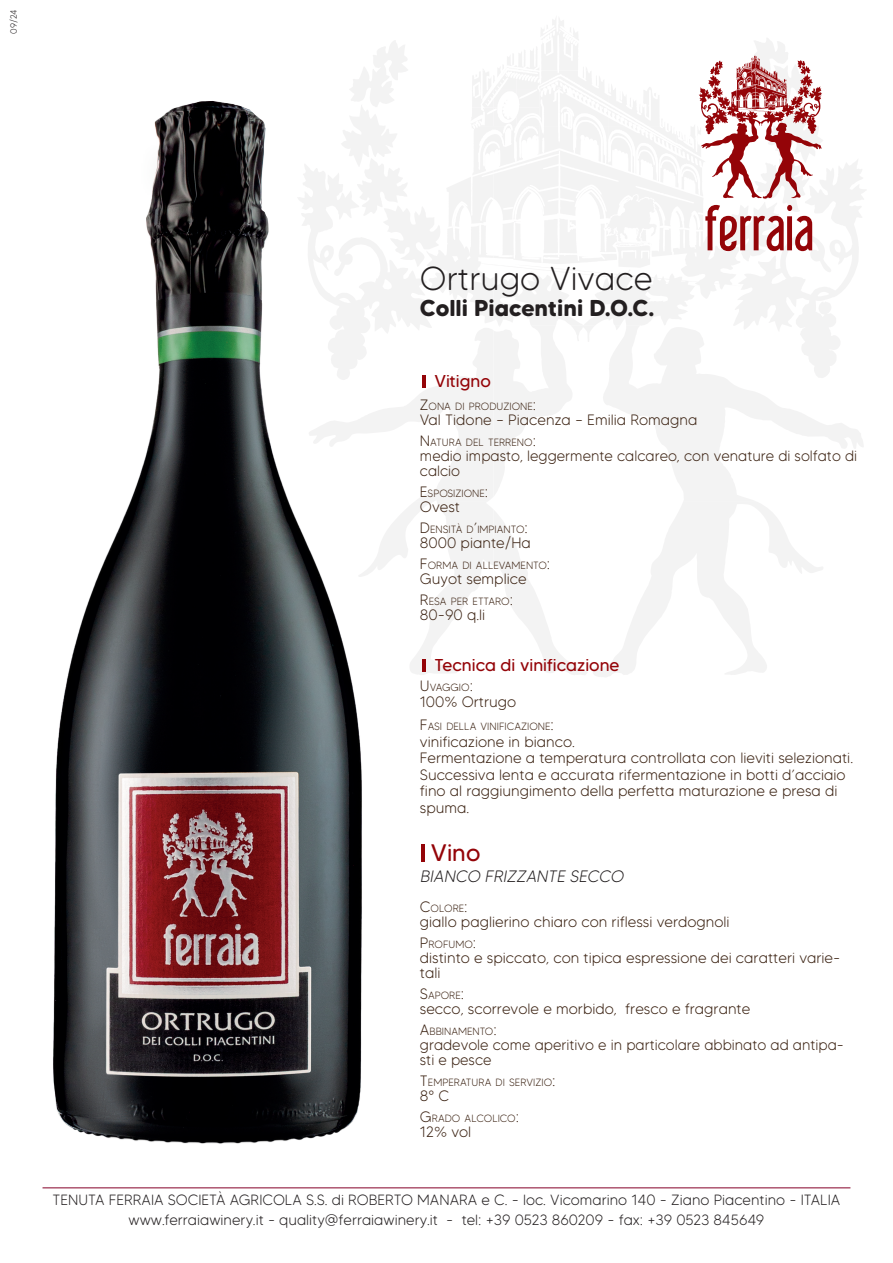
<style>
.page{position:relative;width:893px;height:1263px;background:#fff}
.page>*{position:absolute;margin:0;border:0;box-sizing:border-box;transform-origin:0 0}
.t1{font:300 33.15px "MADE Tommy Soft";color:#231f20}
.t2{font:23.85px "MADE Tommy Soft";color:#940408}
.t3{font:700 22.95px "MADE Tommy Soft";color:#231f20}
.t4{font:17.4px "MADE Tommy Soft";color:#940408}
.t5{font:italic 300 16.5px "MADE Tommy Soft";color:#231f20}
.t6{font:300 15px/15px "MADE Tommy Soft";color:#3a2111}
.t7{font:300 14.85px "MADE Tommy Soft";color:#231f20}
.t8{font:300 10.5px "MADE Tommy Soft";color:#3a2111}
.t9{font:300 9px "MADE Tommy Soft";color:#231f20}
.s1{font-size:15px}
</style>
<div class="page">
<svg style="left:440px;top:150px;width:50px;height:114px"></svg>
<svg style="left:427px;top:264px;width:436px;height:413px"></svg>
<svg style="left:427px;top:218px;width:13px;height:162px"></svg>
<img style="left:552px;top:19px;width:4px;height:6px">
<hr style="left:43px;top:1187px;width:807px;height:1px;background:#840128">
<svg style="left:490px;top:37px;width:376px;height:341px"></svg>
<img style="left:53px;top:41px;width:374px;height:1103px">
<p class="t9" style="left:8px;top:34px;width:26px;rotate:-90deg">09/24</p>
<p class="t1" style="left:420px;top:258px;width:234px">Ortrugo Vivace</p>
<p class="t3" style="left:420px;top:293px;width:236px">Colli Piacentini D.O.C.</p>
<p class="t4" style="left:434px;top:371px;width:58px">Vitigno</p>
<p class="t8" style="left:420px;top:399px;width:118px"><span class="s1">Z</span>ONA DI PRODUZIONE<span class="s1">:</span></p>
<p class="t6" style="left:420px;top:412px;width:279px">Val Tidone – Piacenza – Emilia Romagna</p>
<p class="t8" style="left:420px;top:435px;width:118px"><span class="s1">N</span>ATURA DEL TERRENO<span class="s1">:</span></p>
<p class="t6" style="left:420px;top:448px;width:439px">medio impasto, leggermente calcareo, con venature di solfato di calcio</p>
<p class="t8" style="left:420px;top:486px;width:70px"><span class="s1">E</span>SPOSIZIONE<span class="s1">:</span></p>
<p class="t6" style="left:420px;top:499px;width:42px">Ovest</p>
<p class="t8" style="left:420px;top:522px;width:109px"><span class="s1">D</span>ENSITÀ D<span class="s1">’</span>IMPIANTO<span class="s1">:</span></p>
<p class="t6" style="left:420px;top:535px;width:113px">8000 piante/Ha</p>
<p class="t8" style="left:420px;top:558px;width:132px"><span class="s1">F</span>ORMA DI ALLEVAMENTO<span class="s1">:</span></p>
<p class="t6" style="left:420px;top:571px;width:108px">Guyot semplice</p>
<p class="t8" style="left:420px;top:594px;width:95px"><span class="s1">R</span>ESA PER ETTARO<span class="s1">:</span></p>
<p class="t6" style="left:420px;top:607px;width:67px">80-90 q.li</p>
<p class="t4" style="left:434px;top:654px;width:187px">Tecnica di vinificazione</p>
<p class="t8" style="left:420px;top:681px;width:55px"><span class="s1">U</span>VAGGIO<span class="s1">:</span></p>
<p class="t6" style="left:420px;top:695px;width:98px">100% Ortrugo</p>
<p class="t8" style="left:420px;top:720px;width:135px"><span class="s1">F</span>ASI DELLA VINIFICAZIONE<span class="s1">:</span></p>
<p class="t6" style="left:420px;top:734px;width:156px">vinificazione in bianco.</p>
<p class="t6" style="left:420px;top:750px;width:435px">Fermentazione a temperatura controllata con lieviti selezionati.</p>
<p class="t6" style="left:420px;top:766px;width:427px;line-height:16.5px">Successiva lenta e accurata rifermentazione in botti d’acciaio fino al raggiungimento della perfetta maturazione e presa di spuma.</p>
<p class="t2" style="left:431px;top:838px;width:51px">Vino</p>
<p class="t5" style="left:420px;top:866px;width:209px">BIANCO FRIZZANTE SECCO</p>
<p class="t8" style="left:420px;top:902px;width:49px"><span class="s1">C</span>OLORE<span class="s1">:</span></p>
<p class="t6" style="left:420px;top:914px;width:311px">giallo paglierino chiaro con riflessi verdognoli</p>
<p class="t8" style="left:420px;top:938px;width:58px"><span class="s1">P</span>ROFUMO<span class="s1">:</span></p>
<p class="t6" style="left:420px;top:950px;width:422px">distinto e spiccato, con tipica espressione dei caratteri varie&shy;tali</p>
<p class="t8" style="left:420px;top:989px;width:46px"><span class="s1">S</span>APORE<span class="s1">:</span></p>
<p class="t6" style="left:420px;top:1001px;width:332px">secco, scorrevole e morbido, fresco e fragrante</p>
<p class="t8" style="left:420px;top:1025px;width:78px"><span class="s1">A</span>BBINAMENTO<span class="s1">:</span></p>
<p class="t6" style="left:420px;top:1037px;width:426px">gradevole come aperitivo e in particolare abbinato ad antipa&shy;sti e pesce</p>
<p class="t8" style="left:420px;top:1076px;width:137px"><span class="s1">T</span>EMPERATURA DI SERVIZIO<span class="s1">:</span></p>
<p class="t6" style="left:420px;top:1088px;width:31px">8° C</p>
<p class="t8" style="left:420px;top:1112px;width:101px"><span class="s1">G</span>RADO ALCOLICO<span class="s1">:</span></p>
<p class="t6" style="left:420px;top:1124px;width:53px">12% vol</p>
<p class="t7" style="left:53px;top:1191px;width:789px">TENUTA FERRAIA SOCIETÀ AGRICOLA S.S. di ROBERTO MANARA e C. - loc. Vicomarino 140 - Ziano Piacentino - ITALIA</p>
<p class="t7" style="left:129px;top:1211px;width:637px">www.ferraiawinery.it - quality@ferraiawinery.it - tel: +39 0523 860209 - fax: +39 0523 845649</p>
</div>
